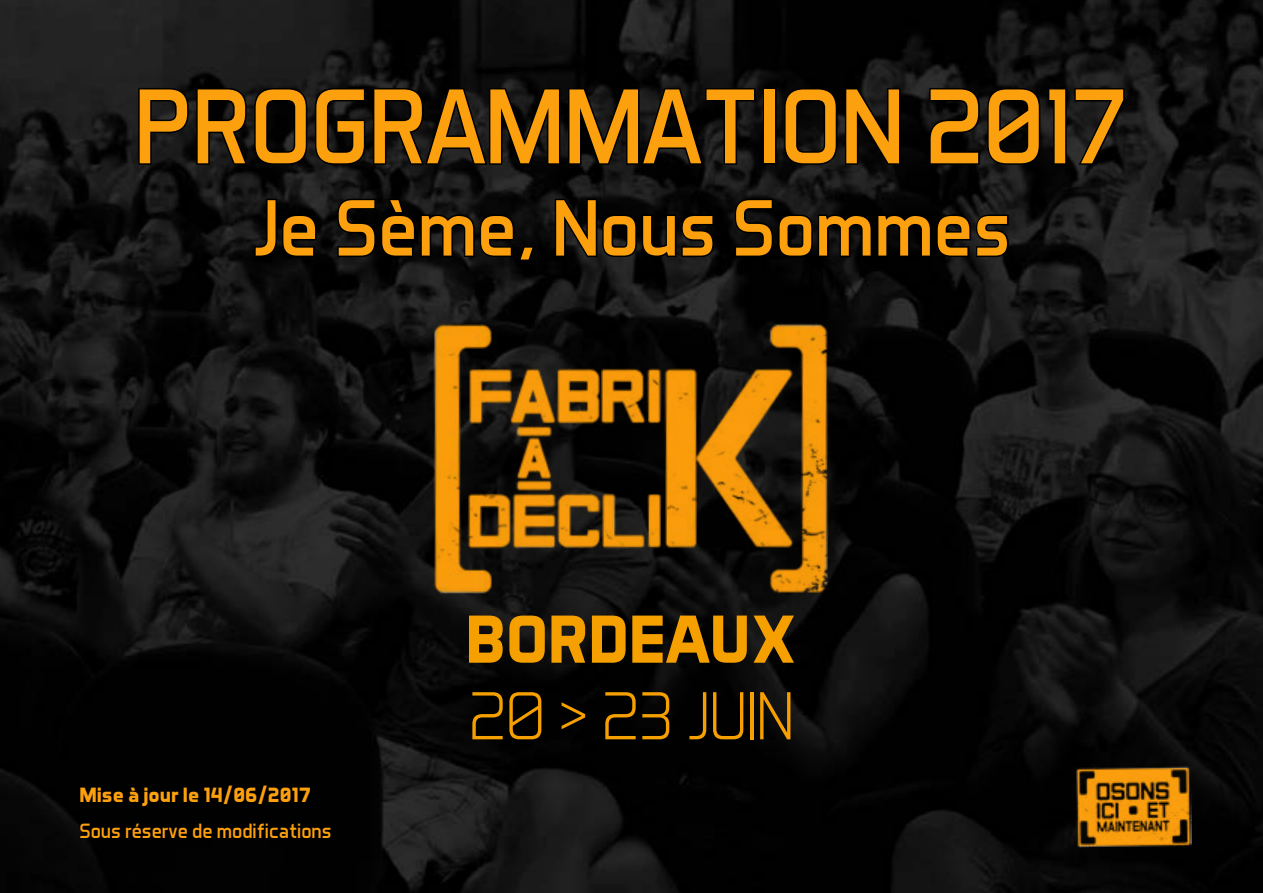
<style>
.page{position:relative;width:1263px;height:893px;background:#fff}
.page>*{position:absolute;margin:0;border:0;box-sizing:border-box;transform-origin:0 0}
.t1{font:108px "Aero Matics";color:#fda00d}
.t2{font:81px "Aero Matics";color:#fda00d}
.t3{font:300 69px "Aero Matics";color:#f6a000}
.t4{font:700 69px "Aero Matics";color:#f6a000}
.t5{font:21px "Aero Matics";color:#fda00d}
.t6{font:700 21px "Aero Matics";color:#fda00d}
</style>
<div class="page">
<img style="left:0;top:0;width:1263px;height:893px">
<img style="left:424px;top:311px;width:415px;height:296px">
<svg style="left:137px;top:86px;width:620px;height:81px;background:#0d0d0d"></svg>
<div style="left:763px;top:88px;width:14px;height:77px;border:3px solid #000"></div>
<svg style="left:783px;top:86px;width:119px;height:80px;background:#090909"></svg>
<svg style="left:928px;top:86px;width:198px;height:80px;background:#0e0e0e"></svg>
<svg style="left:253px;top:197px;width:65px;height:62px;background:#070707"></svg>
<svg style="left:336px;top:197px;width:201px;height:66px;background:#090909"></svg>
<svg style="left:553px;top:197px;width:162px;height:62px;background:#0a0a0a"></svg>
<svg style="left:733px;top:197px;width:277px;height:62px;background:#080808"></svg>
<img style="left:1075px;top:765px;width:116px;height:83px">
<h1 class="t1" style="left:134px;top:63px;width:995px">PROGRAMMATION 2017</h1>
<h2 class="t2" style="left:252px;top:180px;width:761px">Je Sème, Nous Sommes</h2>
<p class="t6" style="left:79px;top:782px;width:233px">Mise à jour le 14/06/2017</p>
<p class="t5" style="left:79px;top:818px;width:254px">Sous réserve de modifications</p>
<h3 class="t4" style="left:466px;top:598px;width:333px">BORDEAUX</h3>
<h3 class="t3" style="left:469px;top:675px;width:326px">20 &gt; 23 JUIN</h3>
</div>
